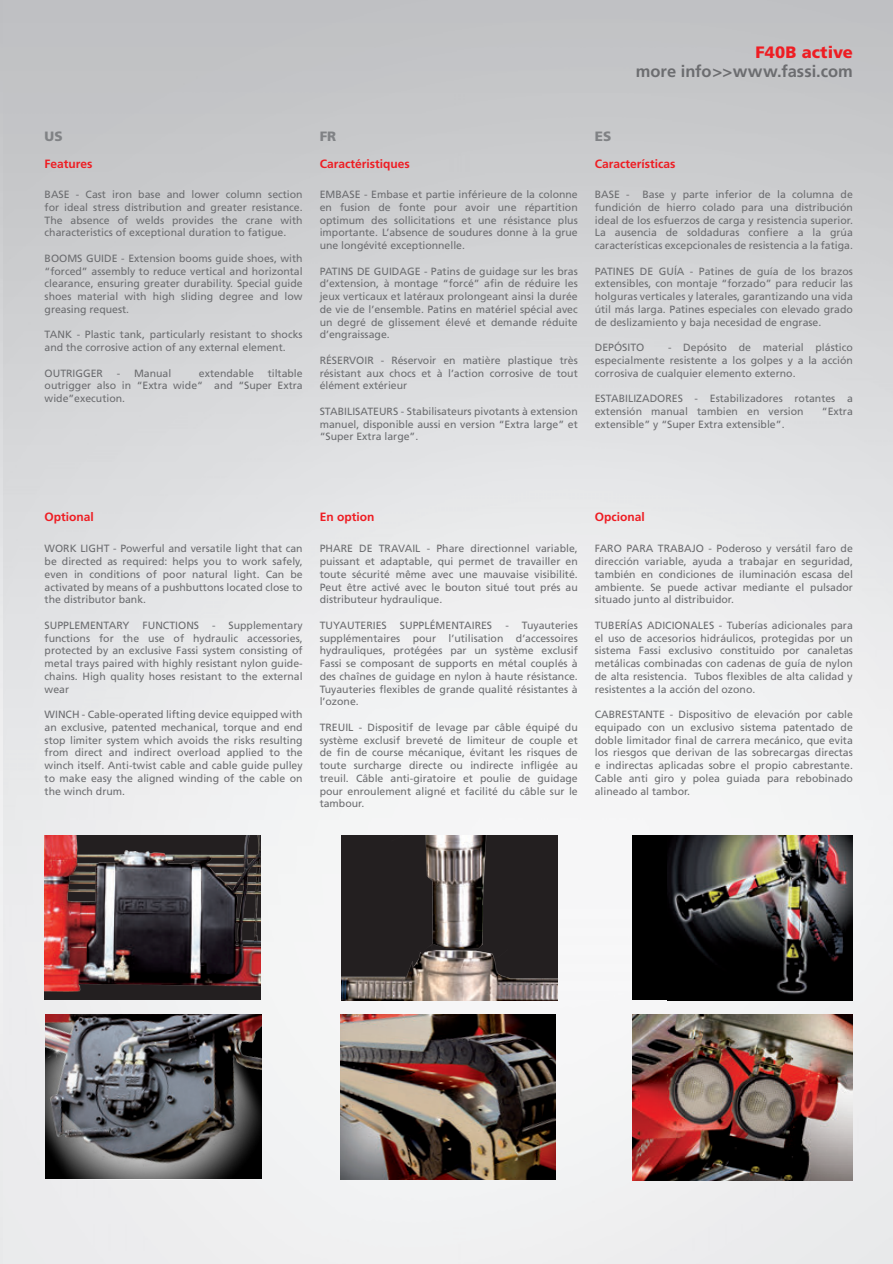
<style>
.page{position:relative;width:893px;height:1264px;background:#fff}
.page>*{position:absolute;margin:0;border:0;box-sizing:border-box;transform-origin:0 0}
.t1{font:700 16.5px "Frutiger";color:#6c6d70}
.t2{font:900 16.5px "Frutiger";letter-spacing:.01em;color:#ee1d23}
.t3{font:900 13.5px "Frutiger";color:#808285}
.t4{font:700 12px "Frutiger";color:#ee1d23}
.t5{font:10.5px/12.8px "Frutiger";color:#6c6d70;text-align:justify}
</style>
<div class="page">
<img style="left:0;top:0;width:892px;height:1264px">
<img style="left:341px;top:835px;width:217px;height:165px">
<img style="left:45px;top:835px;width:216px;height:165px">
<div style="left:632px;top:835px;width:220px;height:165px;background:#000"></div>
<img style="left:667px;top:835px;width:185px;height:159px">
<img style="left:340px;top:1014px;width:216px;height:165px">
<img style="left:45px;top:1014px;width:216px;height:165px">
<img style="left:632px;top:1014px;width:220px;height:166px">
<h1 class="t2" style="left:755px;top:42px;width:99px">F40B active</h1>
<h1 class="t1" style="left:635px;top:62px;width:219px">more info&gt;&gt;www.fassi.com</h1>
<p class="t3" style="left:45px;top:128px;width:19px">US</p>
<p class="t4" style="left:45px;top:157px;width:49px">Features</p>
<p class="t5" style="left:45px;top:188px;width:259px">BASE - Cast iron base and lower column section for ideal stress distribution and greater resistance.<br>The absence of welds provides the crane with characteristics of exceptional duration to fatigue.</p>
<p class="t5" style="left:45px;top:252px;width:259px">BOOMS GUIDE - Extension booms guide shoes, with “forced” assembly to reduce vertical and horizontal clearance, ensuring greater durability. Special guide shoes material with high sliding degree and low greasing request.</p>
<p class="t5" style="left:45px;top:328px;width:259px">TANK - Plastic tank, particularly resistant to shocks and the corrosive action of any external element.</p>
<p class="t5" style="left:45px;top:367px;width:60px">OUTRIGGER</p>
<p class="t5" style="left:117px;top:367px;width:56px">- Manual</p>
<p class="t5" style="left:199px;top:367px;width:56px">extendable</p>
<p class="t5" style="left:45px;top:367px;width:259px;text-indent:223px">tiltable outrigger also in “Extra wide“ and “Super Extra wide”execution.</p>
<p class="t3" style="left:320px;top:128px;width:18px">FR</p>
<p class="t4" style="left:320px;top:157px;width:92px">Caractéristiques</p>
<p class="t5" style="left:320px;top:188px;width:259px">EMBASE - Embase et partie inférieure de la colonne en fusion de fonte pour avoir une répartition optimum des sollicitations et une résistance plus importante. L’absence de soudures donne à la grue une longévité exceptionnelle.</p>
<p class="t5" style="left:320px;top:265px;width:259px">PATINS DE GUIDAGE - Patins de guidage sur les bras d’extension, à montage “forcé” afin de réduire les jeux verticaux et latéraux prolongeant ainsi la durée de vie de l’ensemble. Patins en matériel spécial avec un degré de glissement élevé et demande réduite d’engraissage.</p>
<p class="t5" style="left:320px;top:354px;width:259px">RÉSERVOIR - Réservoir en matière plastique très résistant aux chocs et à l’action corrosive de tout élément extérieur</p>
<p class="t5" style="left:320px;top:405px;width:259px">STABILISATEURS - Stabilisateurs pivotants à extension manuel, disponible aussi en version “Extra large” et “Super Extra large”.</p>
<p class="t3" style="left:594px;top:128px;width:18px">ES</p>
<p class="t4" style="left:594px;top:157px;width:82px">Características</p>
<p class="t5" style="left:594px;top:188px;width:259px">BASE - Base y parte inferior de la columna de fundición de hierro colado para una distribución ideal de los esfuerzos de carga y resistencia superior.<br>La ausencia de soldaduras confiere a la grúa características excepcionales de resistencia a la fatiga.</p>
<p class="t5" style="left:594px;top:265px;width:259px">PATINES DE GUÍA - Patines de guía de los brazos extensibles, con montaje “forzado” para reducir las holguras verticales y laterales, garantizando una vida útil más larga. Patines especiales con elevado grado de deslizamiento y baja necesidad de engrase.</p>
<p class="t5" style="left:594px;top:341px;width:51px">DEPÓSITO</p>
<p class="t5" style="left:594px;top:341px;width:259px;text-indent:73px">- Depósito de material plástico especialmente resistente a los golpes y a la acción corrosiva de cualquier elemento externo.</p>
<p class="t5" style="left:594px;top:392px;width:259px">ESTABILIZADORES - Estabilizadores rotantes a extensión manual tambien en version</p>
<p class="t5" style="left:821px;top:405px;width:32px">“Extra</p>
<p class="t5" style="left:594px;top:418px;width:191px">extensible” y “Super Extra extensible”.</p>
<p class="t4" style="left:45px;top:510px;width:51px">Optional</p>
<p class="t5" style="left:45px;top:542px;width:259px">WORK LIGHT - Powerful and versatile light that can be directed as required: helps you to work safely, even in conditions of poor natural light. Can be activated by means of a pushbuttons located close to the distributor bank.</p>
<p class="t5" style="left:45px;top:619px;width:259px">SUPPLEMENTARY FUNCTIONS - Supplementary functions for the use of hydraulic accessories, protected by an exclusive Fassi system consisting of metal trays paired with highly resistant nylon guide&shy;chains. High quality hoses resistant to the external wear</p>
<p class="t5" style="left:45px;top:708px;width:259px">WINCH - Cable-operated lifting device equipped with an exclusive, patented mechanical, torque and end stop limiter system which avoids the risks resulting from direct and indirect overload applied to the winch itself. Anti-twist cable and cable guide pulley to make easy the aligned winding of the cable on the winch drum.</p>
<p class="t4" style="left:320px;top:510px;width:56px">En option</p>
<p class="t5" style="left:320px;top:542px;width:259px">PHARE DE TRAVAIL - Phare directionnel variable, puissant et adaptable, qui permet de travailler en toute sécurité même avec une mauvaise visibilité.<br>Peut être activé avec le bouton situé tout prés au distributeur hydraulique.</p>
<p class="t5" style="left:320px;top:619px;width:259px">TUYAUTERIES SUPPLÉMENTAIRES - Tuyauteries supplémentaires pour l’utilisation d’accessoires hydrauliques, protégées par un système exclusif Fassi se composant de supports en métal couplés à des chaînes de guidage en nylon à haute résistance.<br>Tuyauteries flexibles de grande qualité résistantes à l’ozone.</p>
<p class="t5" style="left:320px;top:721px;width:259px">TREUIL - Dispositif de levage par câble équipé du système exclusif breveté de limiteur de couple et de fin de course mécanique, évitant les risques de toute surcharge directe ou indirecte infligée au treuil. Câble anti-giratoire et poulie de guidage pour enroulement aligné et facilité du câble sur le tambour.</p>
<p class="t4" style="left:594px;top:510px;width:52px">Opcional</p>
<p class="t5" style="left:594px;top:542px;width:259px">FARO PARA TRABAJO - Poderoso y versátil faro de dirección variable, ayuda a trabajar en seguridad, también en condiciones de iluminación escasa del ambiente. Se puede activar mediante el pulsador situado junto al distribuidor.</p>
<p class="t5" style="left:594px;top:619px;width:259px">TUBERÍAS ADICIONALES - Tuberías adicionales para el uso de accesorios hidráulicos, protegidas por un sistema Fassi exclusivo constituido por canaletas metálicas combinadas con cadenas de guía de nylon de alta resistencia. Tubos flexibles de alta calidad y resistentes a la acción del ozono.</p>
<p class="t5" style="left:594px;top:708px;width:259px">CABRESTANTE - Dispositivo de elevación por cable equipado con un exclusivo sistema patentado de doble limitador final de carrera mecánico, que evita los riesgos que derivan de las sobrecargas directas e indirectas aplicadas sobre el propio cabrestante.<br>Cable anti giro y polea guiada para rebobinado alineado al tambor.</p>
</div>
